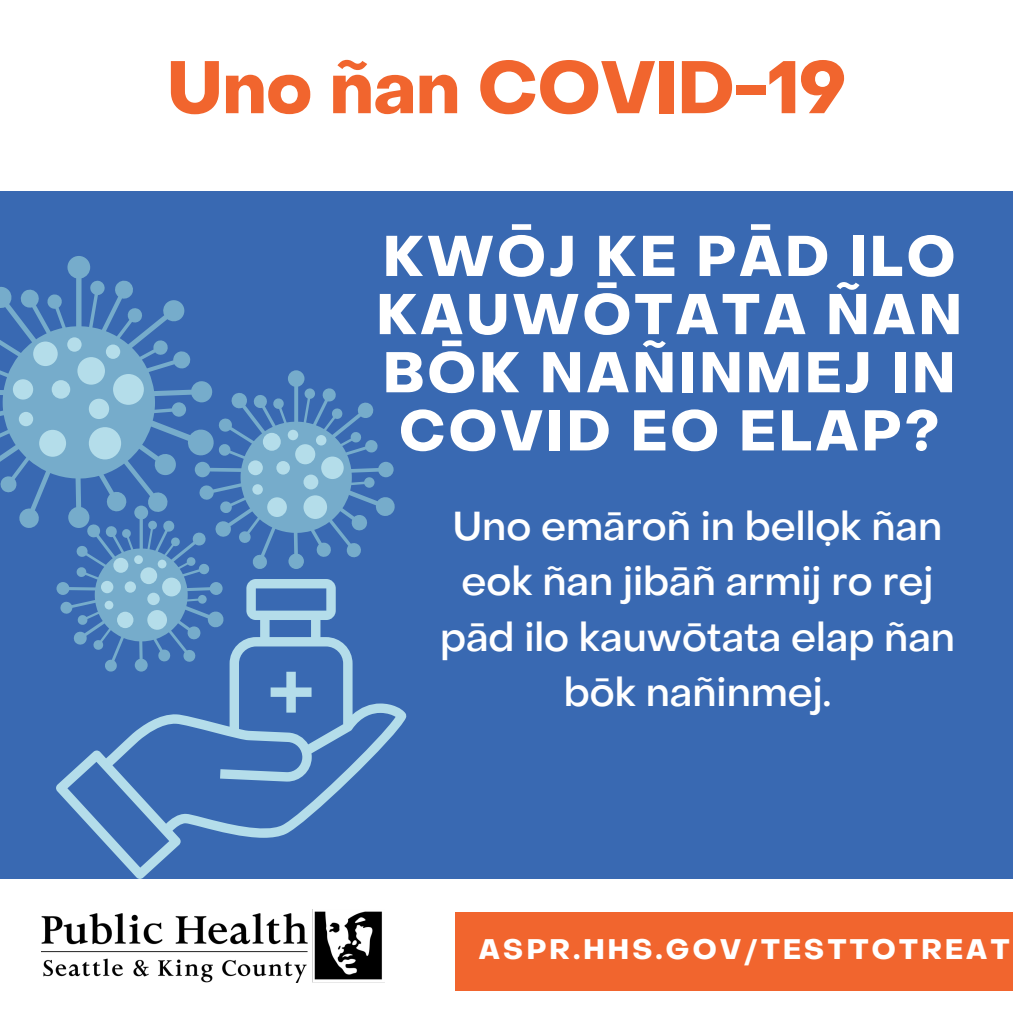
<style>
.page{position:relative;width:1013px;height:1013px;background:#fff}
.page>*{position:absolute;margin:0;border:0;box-sizing:border-box;transform-origin:0 0}
.t1{font:700 73px "Object Sans";color:#f1652e}
.t2{font:700 56.25px/58.1px "Object Sans";letter-spacing:.06em;color:#fff;text-align:center}
.t3{font:500 40px/55.2px "Object Sans";color:#fff;text-align:center}
.t4{font:700 27.75px "Object Sans";letter-spacing:.12em;color:#fff}
</style>
<div class="page">
<div style="left:0;top:0;width:1012px;height:879px;background:#3969b2"></div>
<img style="left:42px;top:909px;width:340px;height:73px">
<div style="left:0;top:0;width:1012px;height:190px;background:#fff"></div>
<div style="left:455px;top:911px;width:557px;height:79px;background:#f1652e"></div>
<svg style="left:0;top:256px;width:191px;height:272px"></svg>
<div style="left:33px;top:341px;width:25px;height:25px;background:#b4ddea;border-radius:50%"></div>
<div style="left:52px;top:380px;width:18px;height:19px;background:#b4ddea;border-radius:50%"></div>
<div style="left:39px;top:430px;width:27px;height:27px;background:#b4ddea;border-radius:50%"></div>
<div style="left:67px;top:337px;width:15px;height:15px;background:#b4ddea;border-radius:50%"></div>
<div style="left:13px;top:379px;width:20px;height:20px;background:#b4ddea;border-radius:50%"></div>
<div style="left:106px;top:344px;width:14px;height:15px;background:#b4ddea;border-radius:50%"></div>
<div style="left:19px;top:412px;width:14px;height:14px;background:#b4ddea;border-radius:50%"></div>
<div style="left:77px;top:357px;width:28px;height:27px;background:#b4ddea;border-radius:50%"></div>
<svg style="left:56px;top:370px;width:339px;height:209px"></svg>
<div style="left:113px;top:558px;width:15px;height:15px;background:#b4ddea;border-radius:50%"></div>
<svg style="left:162px;top:577px;width:19px;height:19px"></svg>
<div style="left:134px;top:555px;width:9px;height:9px;background:#b4ddea;border-radius:50%"></div>
<div style="left:158px;top:559px;width:8px;height:9px;background:#b4ddea;border-radius:50%"></div>
<div style="left:140px;top:567px;width:17px;height:17px;background:#b4ddea;border-radius:50%"></div>
<svg style="left:56px;top:579px;width:350px;height:300px"></svg>
<h1 class="t1" style="left:167px;top:59px;width:680px">Uno ñan COVID-19</h1>
<h2 class="t2" style="left:376px;top:232px;width:586px">KWŌJ KE PĀD ILO<br>KAUWŌTATA ÑAN<br>BŌK NAÑINMEJ IN<br>COVID EO ELAP?</h2>
<p class="t3" style="left:440px;top:502px;width:516px">Uno emāroñ in bellọk ñan eok ñan jibāñ armij ro rej pād ilo kauwōtata elap ñan bōk nañinmej.</p>
<p class="t4" style="left:479px;top:938px;width:532px">ASPR.HHS.GOV/TESTTOTREAT</p>
</div>
